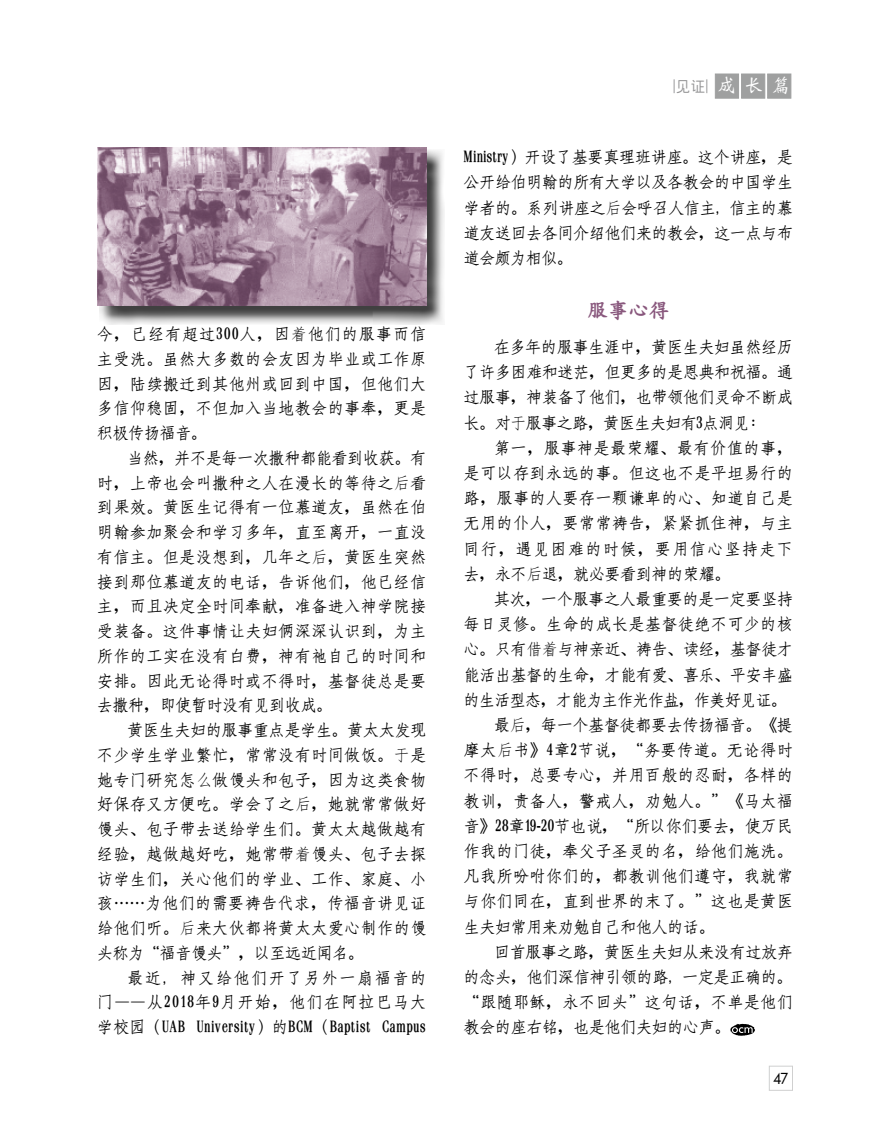
<style>
.page{position:relative;width:891px;height:1134px;background:#fff}
.page>*{position:absolute;margin:0;border:0;box-sizing:border-box;transform-origin:0 0}
.t1{font:21px "Han Wang Kai Bold Gb 5";color:#89587d}
.t2{font:16.5px/24.8px "Han Wang Fang Song Medium Gb 5";letter-spacing:.035em;color:#000;text-align:justify;scale:.95 1}
.t3{font:16.5px "Han Wang Fang Song Medium Gb 5";letter-spacing:.005em;color:#000;scale:.95 1}
.t4{font:16.5px "Han Wang Fang Song Medium Gb 5";color:#000;scale:.95 1}
.t5{font:16.5px "Han Wang Fang Song Medium Gb 5";letter-spacing:.015em;color:#000;scale:.95 1}
.t6{font:16.5px "Han Wang Fang Song Medium Gb 5";letter-spacing:-.02em;color:#000;scale:.95 1}
.t7{font:16.5px "Han Wang Fang Song Medium Gb 5";letter-spacing:.06em;color:#000;scale:.95 1}
.t8{font:15px "Han Wang Hei Medium Gb 5";color:#949495}
.t9{font:14.85px "Futura Md";color:#000;scale:.91 1}
.s1{font-family:"Fang Song"}
.s2{font-family:"Han Wang Wei Bei Medium Gb 5";font-size:19.5px;color:#fff}
</style>
<div class="page">
<svg style="left:730px;top:1024px;width:25px;height:12px"></svg>
<div style="left:99px;top:149px;width:346px;height:175px;background:#000;opacity:.75"></div>
<img style="left:97px;top:147px;width:329px;height:159px">
<div style="left:767px;top:74px;width:24px;height:24px;background:#9fa0a0;border:1px solid #9fa0a0"></div>
<div style="left:741px;top:74px;width:24px;height:24px;background:#9fa0a0"></div>
<div style="left:715px;top:74px;width:24px;height:24px;background:#9fa0a0"></div>
<div style="left:769px;top:1066px;width:24px;height:25px;background:#fff;border:1px solid #9fa0a0"></div>
<p class="t2" style="left:97px;top:322px;width:348px">今，已經有超過300人，因<span class="s1">着</span>他們的服事而信主受洗。雖然大多數的會友因為畢業或工作原因，陸續搬遷到其他州或回到中國，但他們大多信仰穩固，不但加入當地教會的事奉，更是積極傳揚福音。</p>
<p class="t2" style="left:97px;top:446px;width:348px;text-indent:30px">當然，並不是每一次撒種都能看到收穫。有時，上帝也會叫撒種之人在漫長的等待之<span class="s1">后</span>看到果效。黃醫生記得有一位慕道友，雖然在伯明翰參加聚會和學習多年，直至離開，一直沒有信主。但是沒想到，幾年之<span class="s1">后</span>，黃醫生突然接到那位慕道友的電話，告訴他們，他已經信主，而且決定全時間奉獻，準備進入神學院接受裝備。這件事情讓夫婦倆深深認識到，為主所作的工實在沒有白費，神有祂自己的時間和安排。因此無論得時或不得時，基督徒總是要去撒種，即使暫時沒有見到收成。</p>
<p class="t2" style="left:97px;top:718px;width:348px;text-indent:30px">黃醫生夫婦的服事重點是學生。黃太太發現不少學生學業繁忙，常常沒有時間做飯。<span class="s1">于</span>是她專門研究怎<span class="s1">么</span>做饅頭和包子，因為這類食物好保存又方便吃。學會了之<span class="s1">后</span>，她就常常做好饅頭、包子帶去送給學生們。黃太太越做越有經驗，越做越好吃，她常帶<span class="s1">着</span>饅頭、包子去探訪學生們，關心他們的學業、工作、家庭、小孩……為他們的需要禱告代求，傳福音講見證給他們聽。<span class="s1">后</span>來大伙都將黃太太愛心製作的饅頭稱為“福音饅頭”，以至遠近聞名。</p>
<p class="t2" style="left:97px;top:965px;width:348px;text-indent:30px">最近, 神又給他們開了另外一扇福音的門——從2018年9月開始，他們在阿拉巴馬大學校園（UAB University）的BCM（Baptist Campus</p>
<p class="t8" style="left:673px;top:79px;width:119px">|見證| <span class="s2">成長篇</span></p>
<p class="t2" style="left:464px;top:145px;width:348px;line-height:25.2px">Ministry）開設了基要真理班講座。這個講座，是公開給伯明翰的所有大學以及各教會的中國學生學者的。系列講座之<span class="s1">后</span>會呼召人信主, 信主的慕道友送回去各間介紹他們來的教會，這一點與佈道會頗為相似。</p>
<p class="t1" style="left:588px;top:299px;width:83px">服事心得</p>
<p class="t2" style="left:464px;top:335px;width:348px;line-height:25.2px;text-indent:30px">在多年的服事生涯中，黃醫生夫婦雖然經歷了許多困難和迷茫，但更多的是恩典和祝福。通過服事，神裝備了他們，也帶領他們靈命不斷成長。對<span class="s1">于</span>服事之路，黃醫生夫婦有3點洞見：</p>
<p class="t2" style="left:464px;top:435px;width:348px;line-height:25.2px;text-indent:30px">第一，服事神是最榮耀、最有價值的事，是可以存到永遠的事。但這也不是平坦易行的路，服事的人要存一顆謙卑的心、知道自己是無用的僕人，要常常禱告，緊緊抓住神，與主同行，遇見困難的時候，要用信心堅持走下去，永不<span class="s1">后</span>退，就必要看到神的榮耀。</p>
<p class="t3" style="left:494px;top:590px;width:316px">其次，一個服事之人最重要的是一定要堅持</p>
<p class="t2" style="left:464px;top:612px;width:348px">每日靈修。生命的成長是基督徒絕不可少的核</p>
<p class="t4" style="left:464px;top:641px;width:348px">心。只有<span class="s1">借着</span>與神親近、禱告、讀經，基督徒才</p>
<p class="t4" style="left:464px;top:666px;width:348px">能活出基督的生命，才能有愛、喜樂、平安豐盛</p>
<p class="t6" style="left:464px;top:691px;width:341px">的生活型態，才能為主作光作鹽，作美好見證。</p>
<p class="t3" style="left:494px;top:716px;width:316px">最<span class="s1">后</span>，每一個基督徒都要去傳揚福音。《提</p>
<p class="t7" style="left:464px;top:742px;width:348px">摩太<span class="s1">后</span>書》4章2節說，“務要傳道。無論得時</p>
<p class="t2" style="left:464px;top:763px;width:348px">不得時，總要專心，並用百般的忍耐，各樣的</p>
<p class="t2" style="left:464px;top:788px;width:348px">教訓，責備人，警戒人，勸勉人。”《馬太福</p>
<p class="t5" style="left:464px;top:817px;width:348px">音》28章19-20節也說，“所以你們要去，使萬民</p>
<p class="t2" style="left:464px;top:839px;width:348px">作我的門徒，奉父子聖靈的名，給他們施洗。</p>
<p class="t2" style="left:464px;top:864px;width:348px">凡我所吩咐你們的，都教訓他們遵守，我就常</p>
<p class="t2" style="left:464px;top:889px;width:348px">與你們同在，直到世界的末了。”這也是黃醫</p>
<p class="t4" style="left:464px;top:918px;width:266px">生夫婦常用來勸勉自己和他人的話。</p>
<p class="t3" style="left:494px;top:943px;width:316px">回首服事之路，黃醫生夫婦從來沒有過放棄</p>
<p class="t3" style="left:464px;top:968px;width:348px">的念頭，他們深信神引領的路, 一定是正確的。</p>
<p class="t2" style="left:464px;top:990px;width:348px">“跟隨耶穌，永不回頭”這句話，不單是他們</p>
<p class="t4" style="left:464px;top:1019px;width:282px">教會的座右銘，也是他們夫婦的心聲。</p>
<p class="t9" style="left:774px;top:1068px;width:18px">47</p>
</div>
